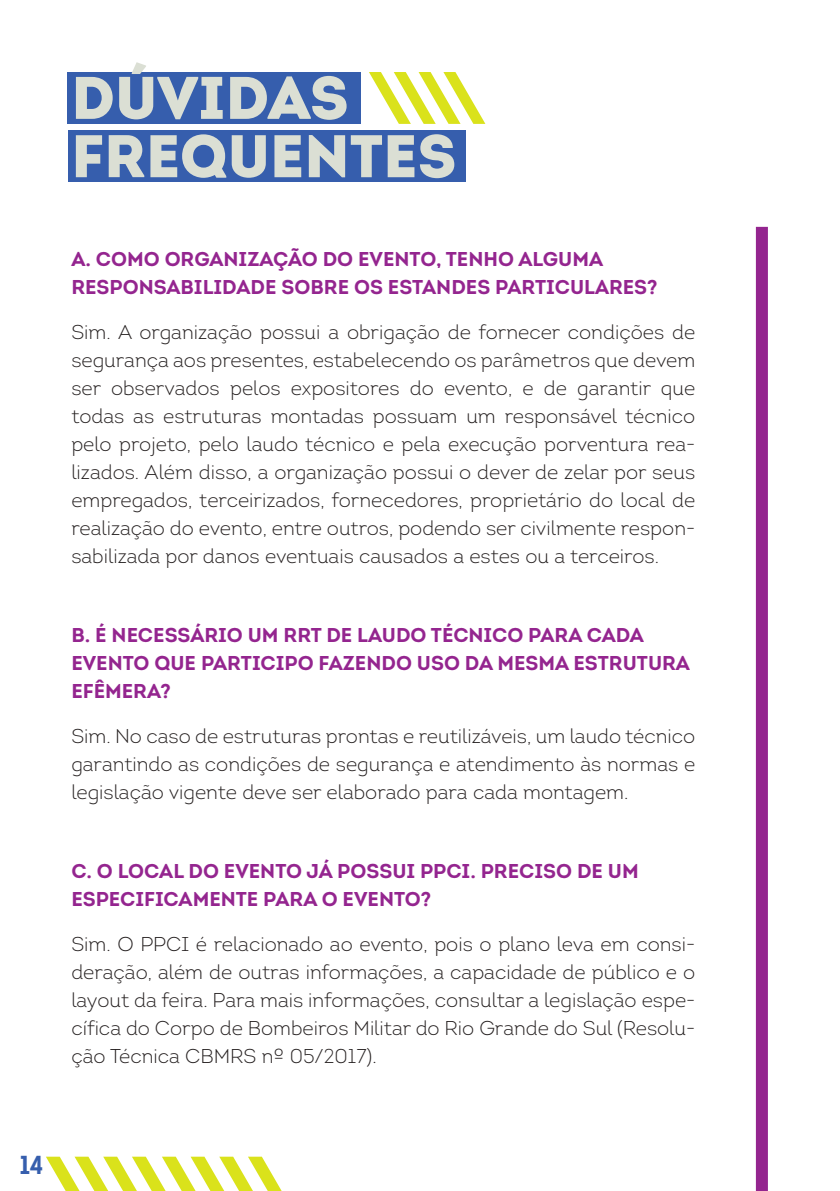
<style>
.page{position:relative;width:840px;height:1191px;background:#fff}
.page>*{position:absolute;margin:0;border:0;box-sizing:border-box;transform-origin:0 0}
.t1{font:900 60px/58.4px "Intro";color:#dbdfd4}
.t2{font:700 26px "Intro Cond";color:#365ead}
.t3{font:300 20px/28px "Intro";color:#241f1f;text-align:justify}
.t4{font:700 20px/28px "Intro";color:#94258f}
</style>
<div class="page">
<svg style="left:46px;top:1156px;width:236px;height:35px"></svg>
<div style="left:68px;top:72px;width:293px;height:52px;background:#365ead"></div>
<div style="left:68px;top:130px;width:397px;height:52px;background:#365ead"></div>
<svg style="left:369px;top:72px;width:117px;height:64px"></svg>
<div style="left:755px;top:227px;width:12px;height:964px;background:#94258f"></div>
<h1 class="t1" style="left:71px;top:68px;width:386px">DÚVIDAS<br>FREQUENTES</h1>
<p class="t4" style="left:71px;top:245px;width:587px">A. COMO ORGANIZAÇÃO DO EVENTO, TENHO ALGUMA<br>RESPONSABILIDADE SOBRE OS ESTANDES PARTICULARES?</p>
<p class="t3" style="left:71px;top:318px;width:625px">Sim. A organização possui a obrigação de fornecer condições de segurança aos presentes, estabelecendo os parâmetros que devem ser observados pelos expositores do evento, e de garantir que todas as estruturas montadas possuam um responsável técnico pelo projeto, pelo laudo técnico e pela execução porventura rea&shy;lizados. Além disso, a organização possui o dever de zelar por seus empregados, terceirizados, fornecedores, proprietário do local de realização do evento, entre outros, podendo ser civilmente respon&shy;sabilizada por danos eventuais causados a estes ou a terceiros.</p>
<p class="t4" style="left:71px;top:620px;width:619px">B. É NECESSÁRIO UM RRT DE LAUDO TÉCNICO PARA CADA<br>EVENTO QUE PARTICIPO FAZENDO USO DA MESMA ESTRUTURA<br>EFÊMERA?</p>
<p class="t3" style="left:71px;top:722px;width:625px">Sim. No caso de estruturas prontas e reutilizáveis, um laudo técnico garantindo as condições de segurança e atendimento às normas e legislação vigente deve ser elaborado para cada montagem.</p>
<p class="t4" style="left:71px;top:856px;width:568px">C. O LOCAL DO EVENTO JÁ POSSUI PPCI. PRECISO DE UM<br>ESPECIFICAMENTE PARA O EVENTO?</p>
<p class="t3" style="left:71px;top:929px;width:625px">Sim. O PPCI é relacionado ao evento, pois o plano leva em consi&shy;deração, além de outras informações, a capacidade de público e o layout da feira. Para mais informações, consultar a legislação espe&shy;cífica do Corpo de Bombeiros Militar do Rio Grande do Sul (Resolu&shy;ção Técnica CBMRS nº 05/2017).</p>
<h2 class="t2" style="left:20px;top:1148px;width:25px">14</h2>
</div>
